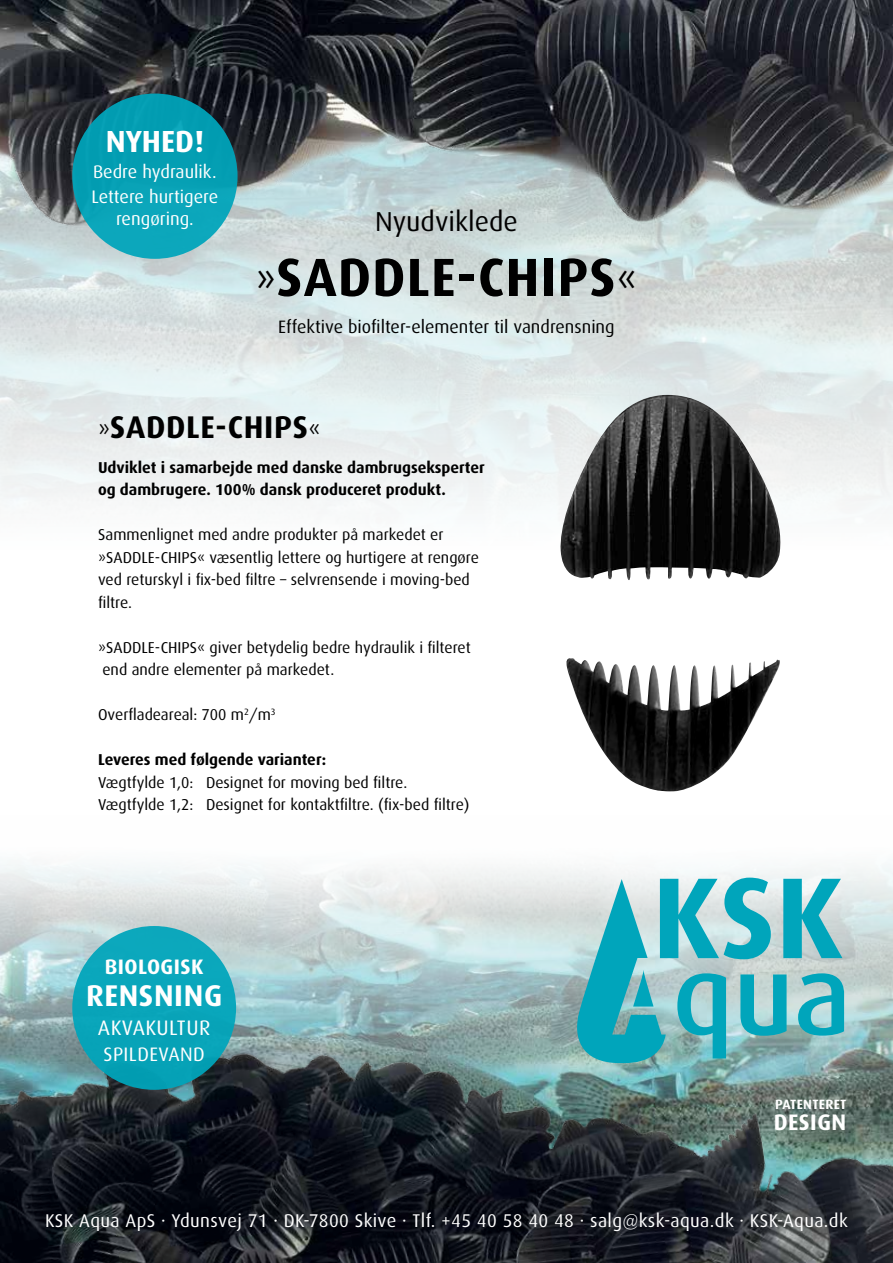
<style>
.page{position:relative;width:893px;height:1263px;background:#fff}
.page>*{position:absolute;margin:0;border:0;box-sizing:border-box;transform-origin:0 0}
.t1{font:700 53.85px "Dax";letter-spacing:.02em;color:#000}
.t2{font:700 31.35px "Dax";letter-spacing:.02em;color:#000}
.t3{font:700 30.6px "Dax";color:#fff}
.t4{font:700 30px "Dax";letter-spacing:.02em;color:#fff}
.t5{font:27.45px "Dax";color:#000}
.t6{font:700 22.5px "Dax";letter-spacing:.02em;color:#fff}
.t7{font:21px "Dax";letter-spacing:.02em;color:#fff}
.t8{font:700 21px "Dax";letter-spacing:.02em;color:#fff}
.t9{font:19.5px "Dax";letter-spacing:.02em;color:#fff}
.t10{font:18.45px "Dax";letter-spacing:.02em;color:#fff}
.t11{font:18.15px/25.5px "Dax";color:#fff}
.t12{font:18px "Dax";color:#000}
.t13{font:15.75px/22.5px "Dax";color:#000}
.t14{font:700 15.75px/22.5px "Dax";color:#000}
.t15{font:700 13.5px "Dax";letter-spacing:.02em;color:#fff}
.s1{font-weight:400;font-size:40.65px}
.s2{font-weight:400;font-size:23.7px}
</style>
<div class="page">
<img style="left:0;top:0;width:893px;height:236px">
<div style="left:72px;top:94px;width:166px;height:165px;background:#059fb4;border-radius:50%"></div>
<svg style="left:573px;top:878px;width:271px;height:37px;background:#89cdd6"></svg>
<img style="left:566px;top:658px;width:214px;height:134px">
<img style="left:559px;top:395px;width:225px;height:185px">
<img style="left:0;top:915px;width:893px;height:348px">
<div style="left:72px;top:926px;width:164px;height:164px;background:#09a6bb;border-radius:50%"></div>
<h3 class="t3" style="left:106px;top:124px;width:100px">NYHED!</h3>
<p class="t11" style="left:91px;top:159px;width:128px">Bedre hydraulik.<br>Lettere hurtigere</p>
<p class="t11" style="left:116px;top:206px;width:79px">rengøring.</p>
<h3 class="t5" style="left:375px;top:207px;width:144px">Nyudviklede</h3>
<h1 class="t1" style="left:255px;top:247px;width:384px"><span class="s1">»</span>SADDLE-CHIPS<span class="s1">«</span></h1>
<p class="t12" style="left:278px;top:317px;width:338px">Effektive biofilter-elementer til vandrensning</p>
<h2 class="t2" style="left:98px;top:410px;width:224px"><span class="s2">»</span>SADDLE-CHIPS<span class="s2">«</span></h2>
<p class="t14" style="left:98px;top:456px;width:388px">Udviklet i samarbejde med danske dambrugseksperter og dambrugere. 100% dansk produceret produkt.</p>
<p class="t13" style="left:98px;top:524px;width:382px">Sammenlignet med andre produkter på markedet er »SADDLE-CHIPS« væsentlig lettere og hurtigere at rengøre ved returskyl i fix-bed filtre – selvrensende i moving-bed filtre.</p>
<p class="t13" style="left:98px;top:636px;width:374px">»SADDLE-CHIPS« giver betydelig bedre hydraulik i filteret end andre elementer på markedet.</p>
<p class="t13" style="left:98px;top:704px;width:179px">Overfladeareal: 700 m<sup>2</sup>/m<sup>3</sup></p>
<p class="t14" style="left:98px;top:749px;width:230px">Leveres med følgende varianter:</p>
<p class="t13" style="left:98px;top:771px;width:373px">Vægtfylde 1,0: Designet for moving bed filtre.<br>Vægtfylde 1,2: Designet for kontaktfiltre. (fix-bed filtre)</p>
<h3 class="t8" style="left:105px;top:955px;width:100px">BIOLOGISK</h3>
<h3 class="t4" style="left:86px;top:978px;width:138px">RENSNING</h3>
<h3 class="t7" style="left:98px;top:1016px;width:114px">AKVAKULTUR</h3>
<p class="t9" style="left:104px;top:1043px;width:103px">SPILDEVAND</p>
<p class="t15" style="left:775px;top:1096px;width:73px">PATENTERET</p>
<h3 class="t6" style="left:774px;top:1109px;width:74px">DESIGN</h3>
<p class="t10" style="left:45px;top:1210px;width:804px">KSK Aqua ApS · Ydunsvej 71 · DK-7800 Skive · Tlf. +45 40 58 40 48 · salg@ksk-aqua.dk · KSK-Aqua.dk</p>
</div>
